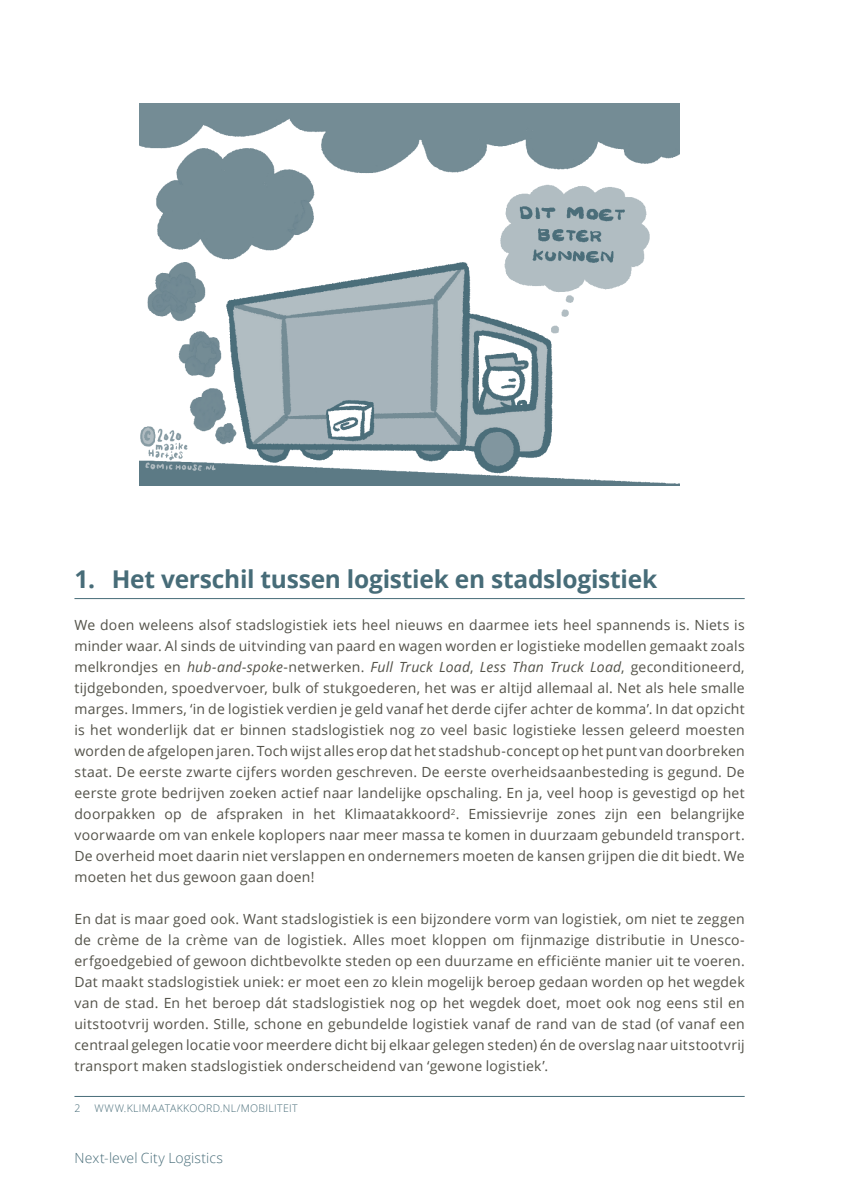
<style>
.page{position:relative;width:844px;height:1191px;background:#fff}
.page>*{position:absolute;margin:0;border:0;box-sizing:border-box;transform-origin:0 0}
._2020_HFST_kop_onder{font:700 24.5px "Open Sans";letter-spacing:-.01em;color:#476c78}
._2020_Plat{font:14px/21px "Open Sans";letter-spacing:.015em;color:#535249;text-align:justify}
.t1{font:300 14px "Open Sans";letter-spacing:.01em;color:#476c78}
._2020_Voetnoot{font:300 10.5px "Open Sans";letter-spacing:.03em;color:#476c78}
.s1{font-style:italic}
</style>
<div class="page">
<hr style="left:74px;top:598px;width:670px;height:1px;background:#476c78">
<img style="left:140px;top:104px;width:539px;height:381px">
<hr style="left:74px;top:1096px;width:670px;height:1px;background:#476c78">
<p class="_2020_HFST_kop_onder" style="left:74px;top:562px;width:584px">1. Het verschil tussen logistiek en stadslogistiek</p>
<p class="_2020_Plat" style="left:74px;top:614px;width:671px">We doen weleens alsof stadslogistiek iets heel nieuws en daarmee iets heel spannends is. Niets is minder waar. Al sinds de uitvinding van paard en wagen worden er logistieke modellen gemaakt zoals melkrondjes en <span class="s1">hub-and-spoke</span>-netwerken. <span class="s1">Full Truck Load</span>, <span class="s1">Less Than Truck Load</span>, geconditioneerd, tijdgebonden, spoedvervoer, bulk of stukgoederen, het was er altijd allemaal al. Net als hele smalle marges. Immers, ‘in de logistiek verdien je geld vanaf het derde cijfer achter de komma’. In dat opzicht is het wonderlijk dat er binnen stadslogistiek nog zo veel basic logistieke lessen geleerd moesten worden de afgelopen jaren. Toch wijst alles erop dat het stadshub-concept op het punt van doorbreken staat. De eerste zwarte cijfers worden geschreven. De eerste overheidsaanbesteding is gegund. De eerste grote bedrijven zoeken actief naar landelijke opschaling. En ja, veel hoop is gevestigd op het doorpakken op de afspraken in het Klimaatakkoord<sup>2</sup>. Emissievrije zones zijn een belangrijke voorwaarde om van enkele koplopers naar meer massa te komen in duurzaam gebundeld transport.<br>De overheid moet daarin niet verslappen en ondernemers moeten de kansen grijpen die dit biedt. We moeten het dus gewoon gaan doen!</p>
<p class="_2020_Plat" style="left:74px;top:908px;width:671px">En dat is maar goed ook. Want stadslogistiek is een bijzondere vorm van logistiek, om niet te zeggen de crème de la crème van de logistiek. Alles moet kloppen om fijnmazige distributie in Unesco&shy;erfgoedgebied of gewoon dichtbevolkte steden op een duurzame en efficiënte manier uit te voeren.<br>Dat maakt stadslogistiek uniek: er moet een zo klein mogelijk beroep gedaan worden op het wegdek van de stad. En het beroep dát stadslogistiek nog op het wegdek doet, moet ook nog eens stil en uitstootvrij worden. Stille, schone en gebundelde logistiek vanaf de rand van de stad (of vanaf een centraal gelegen locatie voor meerdere dicht bij elkaar gelegen steden) én de overslag naar uitstootvrij transport maken stadslogistiek onderscheidend van ‘gewone logistiek’.</p>
<p class="_2020_Voetnoot" style="left:74px;top:1100px;width:7px">2</p>
<p class="_2020_Voetnoot" style="left:94px;top:1100px;width:204px">WWW.KLIMAATAKKOORD.NL/MOBILITEIT</p>
<p class="t1" style="left:74px;top:1148px;width:150px">Next-level City Logistics</p>
</div>
